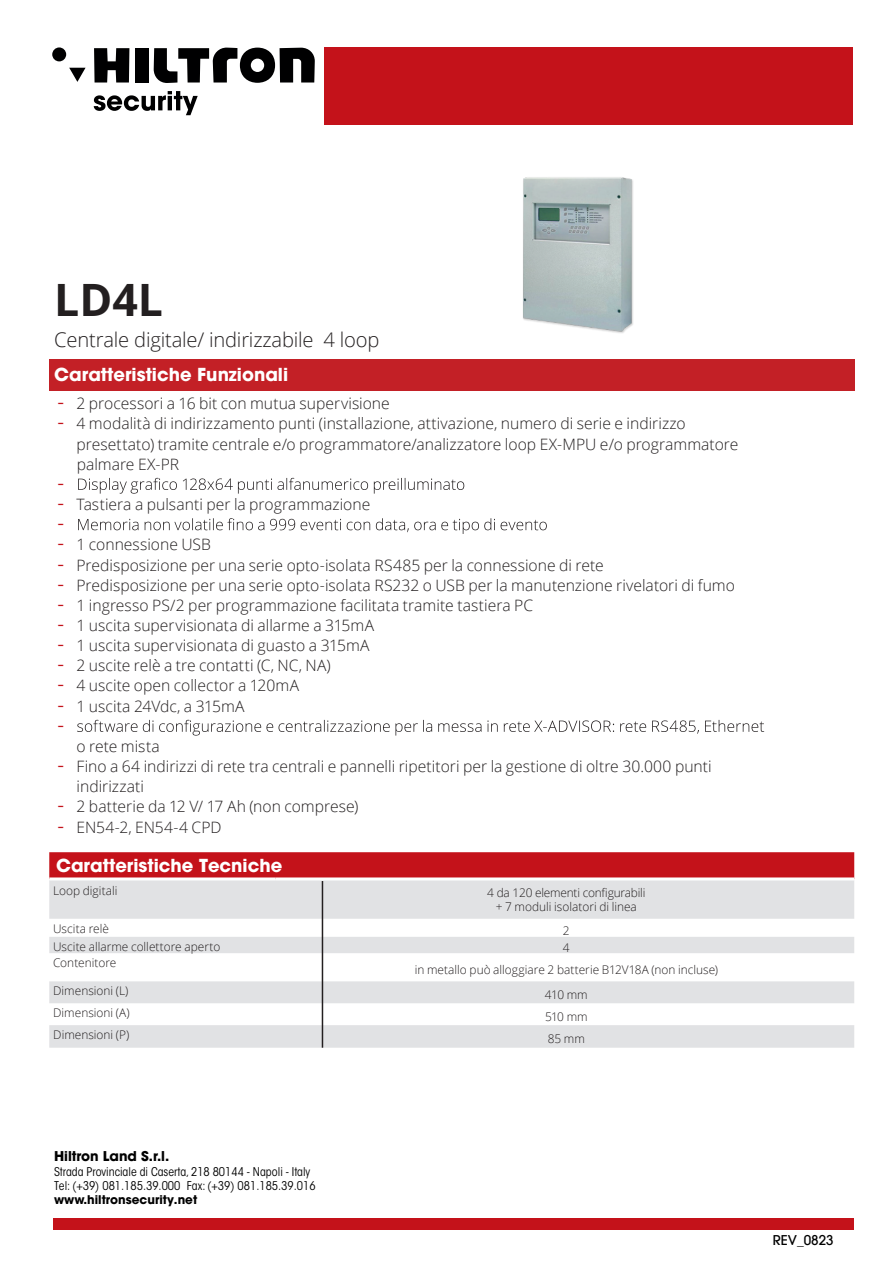
<style>
.page{position:relative;width:893px;height:1263px;background:#fff}
.page>*{position:absolute;margin:0;border:0;box-sizing:border-box;transform-origin:0 0}
.t1{font:700 44.55px "Open Sans";color:#231f20}
.t2{font:300 20.1px "Open Sans";letter-spacing:-.01em;color:#231f20}
.t3{font:condensed 20.1px "Avant Garde";color:#c4121a}
.t4{font:700 17.85px "Avant Garde LT";color:#fff}
.t5{font:300 15.75px/20.1px "Open Sans";color:#231f20}
.t6{font:700 13.5px "Avant Garde LT";color:#010101}
.t7{font:13.5px "Avant Garde LT Medium";color:#000101}
.t8{font:condensed 12px/14px "ITC Avant Garde Std";color:#010101}
.t9{font:700 12px "Avant Garde LT";color:#010101}
.t10{font:300 11.85px "Open Sans";color:#231f20}
.t11{font:300 11.85px/14.2px "Open Sans";letter-spacing:-.02em;color:#231f20;text-align:center}
.s1{font-family:"Avant Garde";font-weight:400;font-stretch:condensed;font-size:20.1px;color:#c4121a}
.s2{font-family:"Avant Garde LT Medium"}
</style>
<div class="page">
<div style="left:49px;top:360px;width:805px;height:31px;background:#c32026"></div>
<svg style="left:78px;top:478px;width:386px;height:16px"></svg>
<svg style="left:78px;top:518px;width:469px;height:16px"></svg>
<svg style="left:77px;top:720px;width:687px;height:15px"></svg>
<img style="left:523px;top:177px;width:110px;height:156px">
<div style="left:49px;top:852px;width:805px;height:25px;background:#c4121a"></div>
<svg style="left:49px;top:880px;width:805px;height:168px;fill:#e1e2e4"></svg>
<hr style="left:322px;top:881px;width:1px;height:167px;background:#231f20">
<div style="left:324px;top:47px;width:529px;height:77px;background:#c4121a"></div>
<div style="left:54px;top:1218px;width:799px;height:11px;background:#c4121a"></div>
<svg style="left:94px;top:91px;width:104px;height:24px"></svg>
<svg style="left:69px;top:68px;width:17px;height:14px"></svg>
<div style="left:52px;top:47px;width:14px;height:14px;background:#000001;border-radius:50%"></div>
<svg style="left:94px;top:48px;width:35px;height:35px"></svg>
<div style="left:135px;top:48px;width:13px;height:35px;background:#000001"></div>
<svg style="left:154px;top:47px;width:161px;height:36px"></svg>
<h1 class="t1" style="left:54px;top:268px;width:110px">LD4L</h1>
<p class="t2" style="left:54px;top:326px;width:327px">Centrale digitale/ indirizzabile 4 loop</p>
<p class="t4" style="left:54px;top:363px;width:235px">Caratteristiche Funzionali</p>
<p class="t5" style="left:57px;top:393px;width:334px"><span class="s1">-</span> 2 processori a 16 bit con mutua supervisione</p>
<p class="t5" style="left:77px;top:413px;width:663px;text-indent:-19px"><span class="s1">-</span> 4 modalità di indirizzamento punti (installazione, attivazione, numero di serie e indirizzo presettato) tramite centrale e/o programmatore/analizzatore loop EX-MPU e/o programmatore palmare EX-PR</p>
<p class="t3" style="left:57px;top:470px;width:8px">-</p>
<p class="t5" style="left:57px;top:494px;width:314px"><span class="s1">-</span> Tastiera a pulsanti per la programmazione</p>
<p class="t3" style="left:57px;top:510px;width:8px">-</p>
<p class="t5" style="left:57px;top:534px;width:155px"><span class="s1">-</span> 1 connessione USB</p>
<p class="t5" style="left:57px;top:554px;width:548px"><span class="s1">-</span> Predisposizione per una serie opto-isolata RS485 per la connessione di rete</p>
<p class="t5" style="left:57px;top:574px;width:679px"><span class="s1">-</span> Predisposizione per una serie opto-isolata RS232 o USB per la manutenzione rivelatori di fumo</p>
<p class="t5" style="left:57px;top:595px;width:477px"><span class="s1">-</span> 1 ingresso PS/2 per programmazione facilitata tramite tastiera PC</p>
<p class="t5" style="left:57px;top:615px;width:318px"><span class="s1">-</span> 1 uscita supervisionata di allarme a 315mA</p>
<p class="t5" style="left:57px;top:635px;width:314px"><span class="s1">-</span> 1 uscita supervisionata di guasto a 315mA</p>
<p class="t5" style="left:57px;top:655px;width:275px"><span class="s1">-</span> 2 uscite relè a tre contatti (C, NC, NA)</p>
<p class="t5" style="left:57px;top:675px;width:243px"><span class="s1">-</span> 4 uscite open collector a 120mA</p>
<p class="t5" style="left:57px;top:695px;width:189px"><span class="s1">-</span> 1 uscita 24Vdc, a 315mA</p>
<p class="t3" style="left:57px;top:712px;width:8px">-</p>
<p class="t5" style="left:77px;top:736px;width:85px">o rete mista</p>
<p class="t5" style="left:77px;top:756px;width:637px;text-indent:-19px"><span class="s1">-</span> Fino a 64 indirizzi di rete tra centrali e pannelli ripetitori per la gestione di oltre 30.000 punti indirizzati</p>
<p class="t5" style="left:57px;top:796px;width:302px"><span class="s1">-</span> 2 batterie da 12 V/ 17 Ah (non comprese)</p>
<p class="t5" style="left:57px;top:816px;width:165px"><span class="s1">-</span> EN54-2, EN54-4 CPD</p>
<p class="t4" style="left:56px;top:854px;width:228px">Caratteristiche Tecniche</p>
<p class="t10" style="left:53px;top:882px;width:66px">Loop digitali</p>
<p class="t11" style="left:487px;top:885px;width:160px">4 da 120 elementi configurabili + 7 moduli isolatori di linea</p>
<p class="t10" style="left:53px;top:920px;width:57px">Uscita relè</p>
<p class="t10" style="left:563px;top:922px;width:8px">2</p>
<p class="t10" style="left:53px;top:938px;width:169px">Uscite allarme collettore aperto</p>
<p class="t10" style="left:563px;top:939px;width:8px">4</p>
<p class="t10" style="left:53px;top:955px;width:65px">Contenitore</p>
<p class="t10" style="left:415px;top:962px;width:305px">in metallo può alloggiare 2 batterie B12V18A (non incluse)</p>
<p class="t10" style="left:53px;top:983px;width:77px">Dimensioni (L)</p>
<p class="t10" style="left:545px;top:987px;width:44px">410 mm</p>
<p class="t10" style="left:53px;top:1005px;width:78px">Dimensioni (A)</p>
<p class="t10" style="left:545px;top:1009px;width:44px">510 mm</p>
<p class="t10" style="left:53px;top:1027px;width:77px">Dimensioni (P)</p>
<p class="t10" style="left:548px;top:1031px;width:39px">85 mm</p>
<p class="t6" style="left:54px;top:1147px;width:117px">Hiltron Land S.r.l.</p>
<p class="t8" style="left:54px;top:1164px;width:263px">Strada Provinciale di Caserta, 218 80144 - Napoli - Italy<br>Tel: (+39) 081.185.39.000 Fax: (+39) 081.185.39.016</p>
<p class="t9" style="left:54px;top:1192px;width:145px">www.hiltronsecurity.<span class="s2">net</span></p>
<p class="t7" style="left:773px;top:1232px;width:62px">REV_0823</p>
</div>
